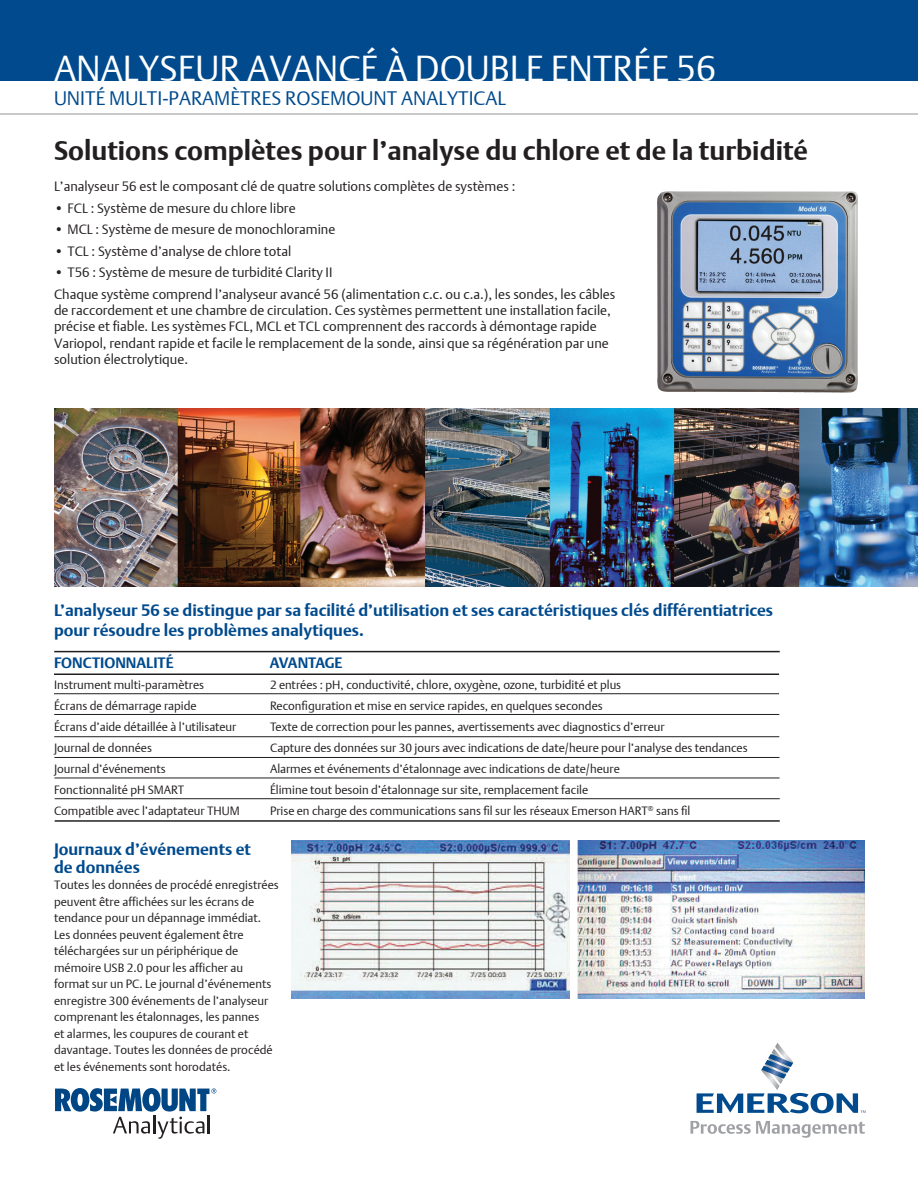
<style>
.page{position:relative;width:918px;height:1188px;background:#fff}
.page>*{position:absolute;margin:0;border:0;box-sizing:border-box;transform-origin:0 0}
.t1{font:300 36px "DTL Argo T";color:#fff}
.t2{font:700 27px "DTL Argo T";color:#231f20}
.t3{font:300 19.5px "DTL Argo T";color:#004a8d}
.t4{font:700 16.5px/19.8px "DTL Argo T";color:#004a8d}
.t5{font:700 15px "DTL Argo T";color:#004a8d}
.t6{font:700 15px "DTL Argo T";letter-spacing:-.025em;color:#004a8d}
.t7{font:300 13.5px/16.2px "DTL Argo T";color:#231f20}
.t8{font:300 12px/16.5px "DTL Argo T";color:#231f20}
</style>
<div class="page">
<img style="left:578px;top:840px;width:287px;height:159px">
<div style="left:0;top:0;width:918px;height:81px;background:#004a8d"></div>
<hr style="left:0;top:114px;width:918px;height:1px;background:#939598">
<svg style="left:55px;top:1088px;width:161px;height:51px"></svg>
<svg style="left:697px;top:1043px;width:169px;height:70px"></svg>
<svg style="left:691px;top:1121px;width:174px;height:17px"></svg>
<img style="left:657px;top:191px;width:201px;height:202px">
<img style="left:54px;top:409px;width:864px;height:177px">
<hr style="left:54px;top:674px;width:725px;height:1px;background:#231f20">
<hr style="left:54px;top:651px;width:726px;height:1px;background:#231f20">
<hr style="left:54px;top:693px;width:725px;height:1px;background:#231f20">
<hr style="left:54px;top:714px;width:725px;height:1px;background:#231f20">
<hr style="left:54px;top:736px;width:725px;height:1px;background:#231f20">
<hr style="left:54px;top:757px;width:726px;height:1px;background:#231f20">
<hr style="left:54px;top:778px;width:726px;height:1px;background:#231f20">
<hr style="left:55px;top:798px;width:725px;height:1px;background:#231f20">
<hr style="left:55px;top:820px;width:725px;height:2px;background:#231f20">
<img style="left:292px;top:840px;width:278px;height:159px">
<h1 class="t1" style="left:54px;top:47px;width:664px">ANALYSEUR AVANCÉ À DOUBLE ENTRÉE 56</h1>
<h3 class="t3" style="left:54px;top:87px;width:454px">UNITÉ MULTI-PARAMÈTRES ROSEMOUNT ANALYTICAL</h3>
<h2 class="t2" style="left:54px;top:134px;width:756px">Solutions complètes pour l’analyse du chlore et de la turbidité</h2>
<p class="t7" style="left:54px;top:178px;width:463px">L’analyseur 56 est le composant clé de quatre solutions complètes de systèmes :</p>
<p class="t7" style="left:54px;top:200px;width:243px">• FCL : Système de mesure du chlore libre</p>
<p class="t7" style="left:54px;top:221px;width:283px">• MCL : Système de mesure de monochloramine</p>
<p class="t7" style="left:54px;top:243px;width:239px">• TCL : Système d’analyse de chlore total</p>
<p class="t7" style="left:54px;top:262px;width:563px;line-height:21.6px">• T56 : Système de mesure de turbidité Clarity II<br>Chaque système comprend l’analyseur avancé 56 (alimentation c.c. ou c.a.), les sondes, les câbles</p>
<p class="t7" style="left:54px;top:302px;width:559px">de raccordement et une chambre de circulation. Ces systèmes permettent une installation facile, précise et fiable. Les systèmes FCL, MCL et TCL comprennent des raccords à démontage rapide Variopol, rendant rapide et facile le remplacement de la sonde, ainsi que sa régénération par une solution électrolytique.</p>
<h3 class="t4" style="left:54px;top:600px;width:721px">L’analyseur 56 se distingue par sa facilité d’utilisation et ses caractéristiques clés différentiatrices pour résoudre les problèmes analytiques.</h3>
<p class="t5" style="left:54px;top:654px;width:121px">FONCTIONNALITÉ</p>
<p class="t6" style="left:270px;top:654px;width:74px">AVANTAGE</p>
<p class="t8" style="left:54px;top:677px;width:152px">Instrument multi-paramètres</p>
<p class="t8" style="left:270px;top:677px;width:353px">2 entrées : pH, conductivité, chlore, oxygène, ozone, turbidité et plus</p>
<p class="t8" style="left:54px;top:698px;width:144px">Écrans de démarrage rapide</p>
<p class="t8" style="left:270px;top:698px;width:334px">Reconfiguration et mise en service rapides, en quelques secondes</p>
<p class="t8" style="left:54px;top:719px;width:184px">Écrans d’aide détaillée à l’utilisateur</p>
<p class="t8" style="left:270px;top:719px;width:396px">Texte de correction pour les pannes, avertissements avec diagnostics d’erreur</p>
<p class="t8" style="left:54px;top:740px;width:100px">Journal de données</p>
<p class="t8" style="left:270px;top:740px;width:479px">Capture des données sur 30 jours avec indications de date/heure pour l’analyse des tendances</p>
<p class="t8" style="left:54px;top:761px;width:113px">Journal d’événements</p>
<p class="t8" style="left:270px;top:761px;width:351px">Alarmes et événements d’étalonnage avec indications de date/heure</p>
<p class="t8" style="left:54px;top:782px;width:132px">Fonctionnalité pH SMART</p>
<p class="t8" style="left:270px;top:782px;width:320px">Élimine tout besoin d’étalonnage sur site, remplacement facile</p>
<p class="t8" style="left:54px;top:803px;width:187px">Compatible avec l’adaptateur THUM</p>
<p class="t8" style="left:270px;top:803px;width:422px">Prise en charge des communications sans fil sur les réseaux Emerson HART<sup>®</sup> sans fil</p>
<h3 class="t4" style="left:54px;top:840px;width:198px;line-height:18px">Journaux d’événements et de données</h3>
<p class="t8" style="left:54px;top:876px;width:226px">Toutes les données de procédé enregistrées peuvent être affichées sur les écrans de tendance pour un dépannage immédiat.<br>Les données peuvent également être téléchargées sur un périphérique de mémoire USB 2.0 pour les afficher au format sur un PC. Le journal d’événements enregistre 300 événements de l’analyseur comprenant les étalonnages, les pannes<br>et alarmes, les coupures de courant et davantage. Toutes les données de procédé et les événements sont horodatés.</p>
</div>
